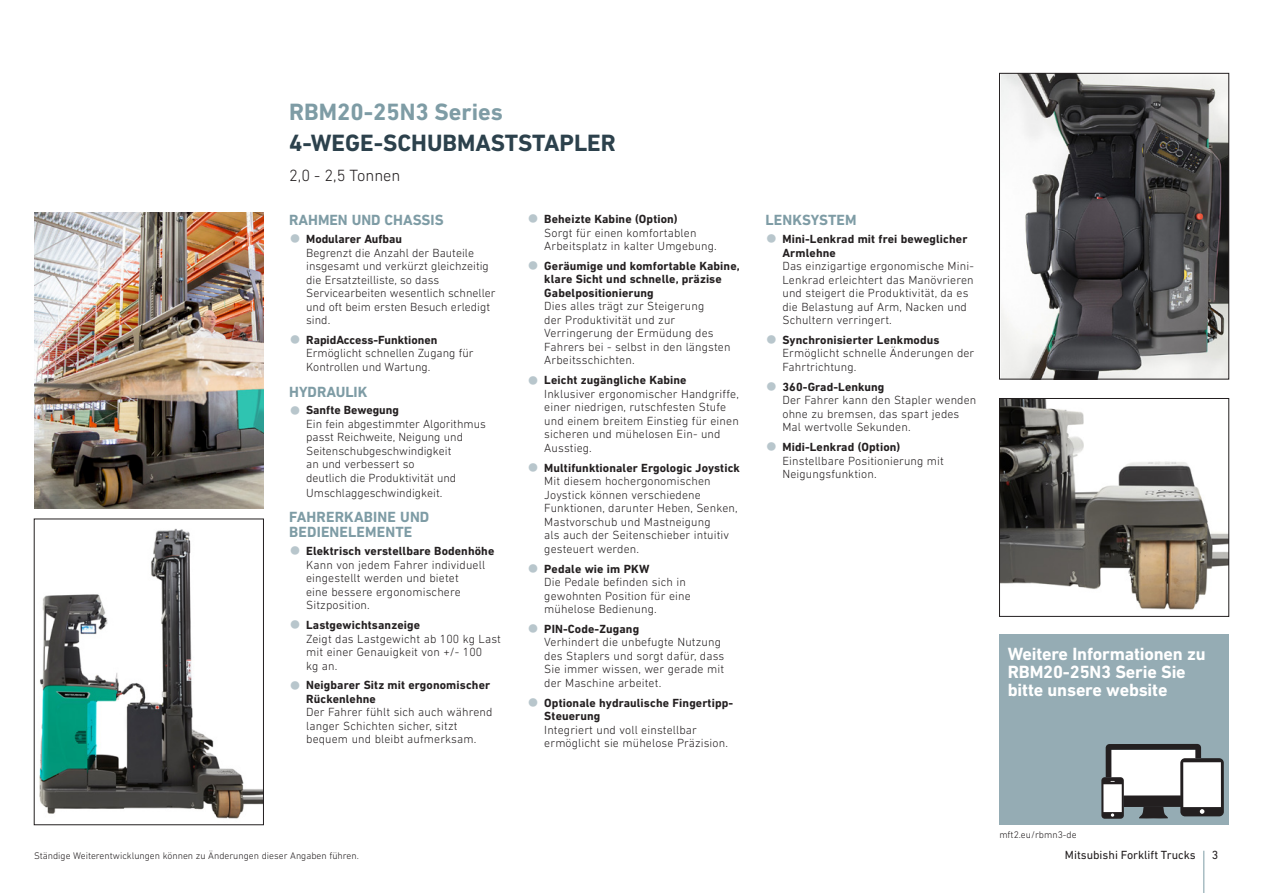
<style>
.page{position:relative;width:1263px;height:893px;background:#fff}
.page>*{position:absolute;margin:0;border:0;box-sizing:border-box;transform-origin:0 0}
.t1{font:700 24px "DIN Next LT Pro";color:#2c414c}
.t2{font:700 24px "DIN Next LT Pro";color:#7e9ca5}
.t3{font:700 18px/18px "DIN Next LT Pro";letter-spacing:-.01em;color:#fff}
.t4{font:300 16.5px "DIN Next LT Pro";color:#231f20}
.t5{font:700 15px/15px "DIN Next LT Pro";letter-spacing:.01em;color:#7e9ca5}
.t6{font:300 12px/13.5px "DIN Next LT Pro";letter-spacing:.01em;color:#231f20}
.t7{font:700 12px/13.5px "DIN Next LT Pro";letter-spacing:.01em;color:#231f20}
.t8{font:12px "DIN Next LT Pro";color:#231f20}
.t9{font:300 9.75px "DIN Next LT Pro";color:#231f20}
.s1{font-family:"Helvetica Neue LT Std";font-stretch:condensed;font-size:24px;color:#b8c6cc}
.s2{font-weight:700}
.s3{font-family:"Helvetica Neue LT Std";font-weight:300;font-stretch:condensed;font-size:24px;color:#b8c6cc}
</style>
<div class="page">
<div style="left:999px;top:634px;width:230px;height:191px;background:#95acb4"></div>
<div style="left:1111px;top:750px;width:84px;height:46px;background:#fff"></div>
<svg style="left:1139px;top:807px;width:29px;height:12px"></svg>
<div style="left:1101px;top:777px;width:23px;height:42px;background:#231f20;border-radius:3px"></div>
<svg style="left:1111px;top:813px;width:3px;height:4px"></svg>
<div style="left:1103px;top:784px;width:19px;height:28px;background:#fff"></div>
<div style="left:1180px;top:758px;width:44px;height:58px;background:#231f20;border-radius:5px"></div>
<svg style="left:1200px;top:809px;width:4px;height:5px"></svg>
<div style="left:1183px;top:762px;width:38px;height:45px;background:#fff"></div>
<svg style="left:1106px;top:744px;width:95px;height:38px"></svg>
<div style="left:1124px;top:795px;width:57px;height:12px;background:#231f20"></div>
<img style="left:39px;top:528px;width:223px;height:291px">
<img style="left:1001px;top:400px;width:226px;height:210px">
<div style="left:999px;top:398px;width:230px;height:219px;border:1px solid #231f20"></div>
<img style="left:34px;top:213px;width:230px;height:295px">
<img style="left:1001px;top:75px;width:226px;height:302px">
<div style="left:999px;top:73px;width:230px;height:306px;border:1px solid #231f20"></div>
<hr style="left:1203px;top:851px;width:1px;height:42px;background:#7e9ca5">
<h1 class="t2" style="left:289px;top:98px;width:215px">RBM20-25N3 Series</h1>
<h1 class="t1" style="left:289px;top:129px;width:328px">4-WEGE-SCHUBMASTSTAPLER</h1>
<h3 class="t4" style="left:289px;top:165px;width:113px">2,0 - 2,5 Tonnen</h3>
<p class="t5" style="left:289px;top:213px;width:156px">RAHMEN UND CHASSIS</p>
<p class="t6" style="left:306px;top:232px;width:191px;text-indent:-17px"><span class="s1">•</span> <span class="s2">Modularer Aufbau<br></span>Begrenzt die Anzahl der Bauteile insgesamt und verkürzt gleichzeitig die Ersatzteilliste, so dass<br>Servicearbeiten wesentlich schneller und oft beim ersten Besuch erledigt sind.</p>
<p class="t6" style="left:306px;top:333px;width:169px;text-indent:-17px"><span class="s1">•</span> <span class="s2">RapidAccess-Funktionen<br></span>Ermöglicht schnellen Zugang für<br>Kontrollen und Wartung.</p>
<p class="t5" style="left:289px;top:384px;width:80px">HYDRAULIK</p>
<p class="t6" style="left:306px;top:403px;width:181px;text-indent:-17px"><span class="s1">•</span> <span class="s2">Sanfte Bewegung<br></span>Ein fein abgestimmter Algorithmus passt Reichweite, Neigung und<br>Seitenschubgeschwindigkeit<br>an und verbessert so<br>deutlich die Produktivität und</p>
<p class="t6" style="left:306px;top:486px;width:138px">Umschlaggeschwindigkeit.</p>
<p class="t5" style="left:289px;top:510px;width:142px">FAHRERKABINE UND<br>BEDIENELEMENTE</p>
<p class="t6" style="left:306px;top:544px;width:190px;text-indent:-17px"><span class="s1">•</span> <span class="s2">Elektrisch verstellbare Bodenhöhe<br></span>Kann von jedem Fahrer individuell eingestellt werden und bietet<br>eine bessere ergonomischere<br>Sitzposition.</p>
<p class="t6" style="left:306px;top:618px;width:196px;text-indent:-17px"><span class="s1">•</span> <span class="s2">Lastgewichtsanzeige<br></span>Zeigt das Lastgewicht ab 100 kg Last mit einer Genauigkeit von +/- 100<br>kg an.</p>
<p class="t7" style="left:306px;top:679px;width:186px;text-indent:-17px"><span class="s3">•</span> Neigbarer Sitz mit ergonomischer<br>Rückenlehne</p>
<p class="t6" style="left:306px;top:705px;width:188px">Der Fahrer fühlt sich auch während langer Schichten sicher, sitzt bequem und bleibt aufmerksam.</p>
<p class="t6" style="left:544px;top:212px;width:174px;text-indent:-17px"><span class="s1">•</span> <span class="s2">Beheizte Kabine (Option)<br></span>Sorgt für einen komfortablen<br>Arbeitsplatz in kalter Umgebung.</p>
<p class="t7" style="left:544px;top:259px;width:197px;text-indent:-17px"><span class="s3">•</span> Geräumige und komfortable Kabine, klare Sicht und schnelle, präzise<br>Gabelpositionierung</p>
<p class="t6" style="left:544px;top:299px;width:188px">Dies alles trägt zur Steigerung<br>der Produktivität und zur<br>Verringerung der Ermüdung des<br>Fahrers bei - selbst in den längsten<br>Arbeitsschichten.</p>
<p class="t6" style="left:544px;top:373px;width:196px;text-indent:-17px"><span class="s1">•</span> <span class="s2">Leicht zugängliche Kabine<br></span>Inklusiver ergonomischer Handgriffe, einer niedrigen, rutschfesten Stufe und einem breitem Einstieg für einen sicheren und mühelosen Ein- und<br>Ausstieg.</p>
<p class="t6" style="left:544px;top:461px;width:197px;text-indent:-17px"><span class="s1">•</span> <span class="s2">Multifunktionaler Ergologic Joystick<br></span>Mit diesem hochergonomischen<br>Joystick können verschiedene<br>Funktionen, darunter Heben, Senken,<br>Mastvorschub und Mastneigung<br>als auch der Seitenschieber intuitiv gesteuert werden.</p>
<p class="t6" style="left:544px;top:562px;width:148px;text-indent:-17px"><span class="s1">•</span> <span class="s2">Pedale wie im PKW<br></span>Die Pedale befinden sich in gewohnten Position für eine mühelose Bedienung.</p>
<p class="t6" style="left:544px;top:622px;width:182px;text-indent:-17px"><span class="s1">•</span> <span class="s2">PIN-Code-Zugang<br></span>Verhindert die unbefugte Nutzung des Staplers und sorgt dafür, dass<br>Sie immer wissen, wer gerade mit der Maschine arbeitet.</p>
<p class="t7" style="left:544px;top:696px;width:190px;text-indent:-17px"><span class="s3">•</span> Optionale hydraulische Fingertipp-<br>Steuerung</p>
<p class="t6" style="left:544px;top:723px;width:185px">Integriert und voll einstellbar ermöglicht sie mühelose Präzision.</p>
<p class="t5" style="left:765px;top:213px;width:93px">LENKSYSTEM</p>
<p class="t7" style="left:782px;top:232px;width:187px;text-indent:-17px"><span class="s3">•</span> Mini-Lenkrad mit frei beweglicher<br>Armlehne</p>
<p class="t6" style="left:782px;top:259px;width:193px">Das einzigartige ergonomische Mini-Lenkrad erleichtert das Manövrieren und steigert die Produktivität, da es die Belastung auf Arm, Nacken und Schultern verringert.</p>
<p class="t6" style="left:782px;top:333px;width:193px;text-indent:-17px"><span class="s1">•</span> <span class="s2">Synchronisierter Lenkmodus<br></span>Ermöglicht schnelle Änderungen der<br>Fahrtrichtung.</p>
<p class="t6" style="left:782px;top:380px;width:195px;text-indent:-17px"><span class="s1">•</span> <span class="s2">360-Grad-Lenkung<br></span>Der Fahrer kann den Stapler wenden ohne zu bremsen, das spart jedes<br>Mal wertvolle Sekunden.</p>
<p class="t6" style="left:782px;top:440px;width:163px;text-indent:-17px"><span class="s1">•</span> <span class="s2">Midi-Lenkrad (Option)<br></span>Einstellbare Positionierung mit<br>Neigungsfunktion.</p>
<h2 class="t3" style="left:1008px;top:645px;width:199px">Weitere Informationen zu<br>RBM20-25N3 Serie Sie bitte unsere website</h2>
<p class="t9" style="left:34px;top:850px;width:326px">Ständige Weiterentwicklungen können zu Änderungen dieser Angaben führen.</p>
<p class="t9" style="left:999px;top:829px;width:79px">mft2.eu/rbmn3-de</p>
<p class="t8" style="left:1065px;top:848px;width:132px">Mitsubishi Forklift Trucks</p>
<p class="t8" style="left:1212px;top:848px;width:8px">3</p>
</div>
